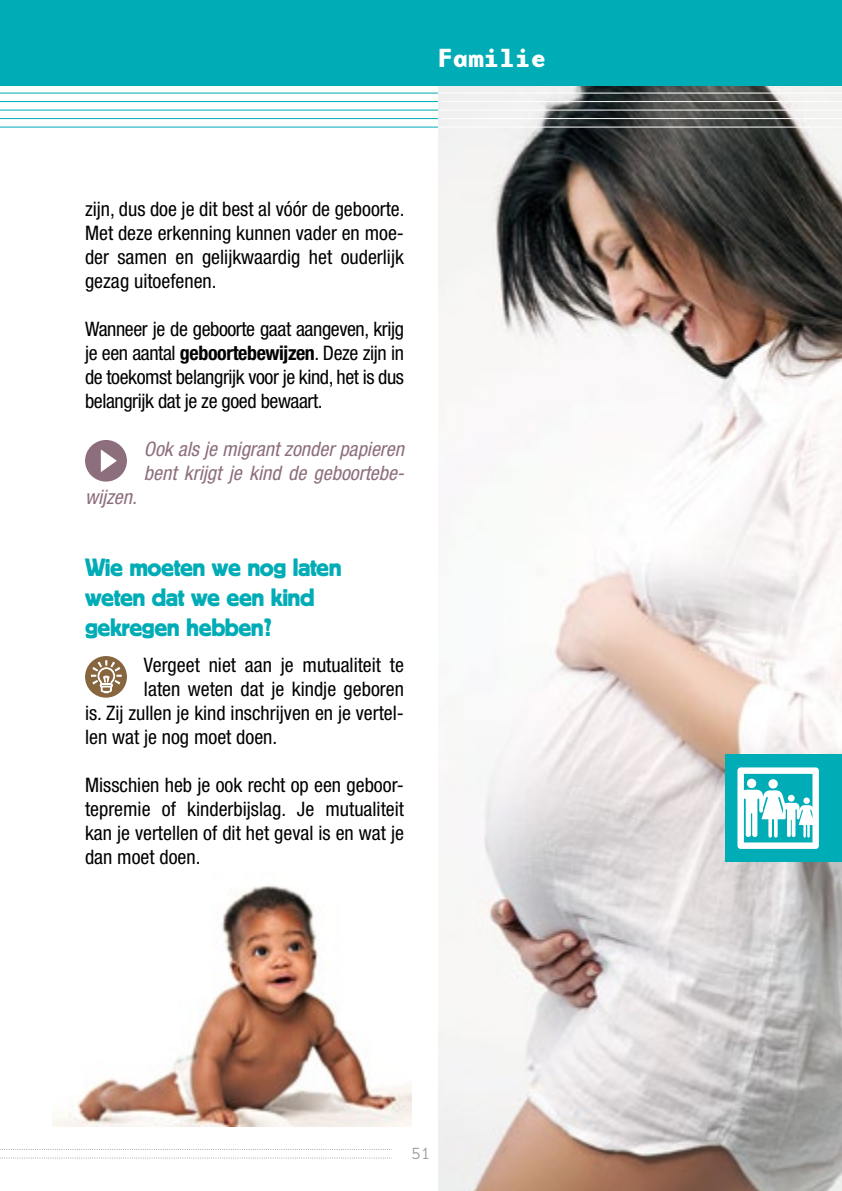
<style>
.page{position:relative;width:842px;height:1191px;background:#fff}
.page>*{position:absolute;margin:0;border:0;box-sizing:border-box;transform-origin:0 0}
.t1{font:700 26px "Base Mono Wide";color:#fff}
.t2{font:25px/30px "Block BE";letter-spacing:-.02em;color:#00acb6}
.t3{font:condensed 20px/24px "Helvetica Neue";color:#000;text-align:justify}
.t4{font:italic condensed 20px/24px "Helvetica Neue";color:#8d6e7d}
.t5{font:100 16px "Base Mono Wide";color:#9c9e9f}
.s1{font-weight:700}
</style>
<div class="page">
<svg style="left:0;top:1149px;width:392px;height:1px"></svg>
<svg style="left:0;top:1157px;width:392px;height:1px"></svg>
<img style="left:438px;top:85px;width:404px;height:1106px">
<hr style="left:0;top:93px;width:438px;height:1px;background:#00acb6">
<hr style="left:0;top:101px;width:438px;height:1px;background:#00acb6">
<hr style="left:0;top:110px;width:438px;height:1px;background:#00acb6">
<hr style="left:0;top:118px;width:438px;height:1px;background:#00acb6">
<hr style="left:0;top:127px;width:438px;height:1px;background:#00acb6">
<div style="left:0;top:0;width:842px;height:85px;background:#00acb6"></div>
<hr style="left:438px;top:93px;width:404px;height:1px;background:#fff">
<hr style="left:438px;top:101px;width:404px;height:1px;background:#fff">
<hr style="left:438px;top:110px;width:404px;height:1px;background:#fff">
<hr style="left:438px;top:118px;width:404px;height:1px;background:#fff">
<hr style="left:438px;top:127px;width:404px;height:1px;background:#fff">
<div style="left:85px;top:656px;width:42px;height:41px;background:#87653f;border-radius:50%"></div>
<svg style="left:91px;top:660px;width:31px;height:33px"></svg>
<div style="left:85px;top:440px;width:42px;height:41px;background:#8d6e7d;border-radius:50%"></div>
<svg style="left:101px;top:449px;width:16px;height:23px"></svg>
<div style="left:726px;top:754px;width:116px;height:108px;background:#00acb6"></div>
<svg style="left:737px;top:767px;width:82px;height:82px"></svg>
<div style="left:768px;top:779px;width:10px;height:9px;background:#fff;border-radius:50%"></div>
<div style="left:803px;top:797px;width:7px;height:7px;background:#fff;border-radius:50%"></div>
<div style="left:788px;top:795px;width:7px;height:6px;background:#fff;border-radius:50%"></div>
<div style="left:747px;top:778px;width:9px;height:10px;background:#fff;border-radius:50%"></div>
<img style="left:52px;top:885px;width:360px;height:241px">
<h1 class="t1" style="left:437px;top:40px;width:111px">Familie</h1>
<p class="t3" style="left:85px;top:197px;width:321px">zijn, dus doe je dit best al vóór de geboorte.<br>Met deze erkenning kunnen vader en moe&shy;der samen en gelijkwaardig het ouderlijk gezag uitoefenen.</p>
<p class="t3" style="left:85px;top:317px;width:320px">Wanneer je de geboorte gaat aangeven, krijg je een aantal <span class="s1">geboortebewijzen</span>. Deze zijn in de toekomst belangrijk voor je kind, het is dus belangrijk dat je ze goed bewaart.</p>
<p class="t4" style="left:144px;top:437px;width:262px">Ook als je migrant zonder papieren bent krijgt je kind de geboortebe-</p>
<p class="t4" style="left:85px;top:485px;width:53px">wijzen.</p>
<p class="t2" style="left:85px;top:551px;width:258px">Wie moeten we nog laten weten dat we een kind gekregen hebben?</p>
<p class="t3" style="left:144px;top:653px;width:262px">Vergeet niet aan je mutualiteit te</p>
<p class="t3" style="left:144px;top:677px;width:262px">laten weten dat je kindje geboren</p>
<p class="t3" style="left:85px;top:701px;width:320px">is. Zij zullen je kind inschrijven en je vertel-</p>
<p class="t3" style="left:85px;top:725px;width:194px">len wat je nog moet doen.</p>
<p class="t3" style="left:85px;top:773px;width:320px">Misschien heb je ook recht op een geboor&shy;tepremie of kinderbijslag. Je mutualiteit kan je vertellen of dit het geval is en wat je dan moet doen.</p>
<p class="t5" style="left:411px;top:1142px;width:21px">51</p>
</div>
